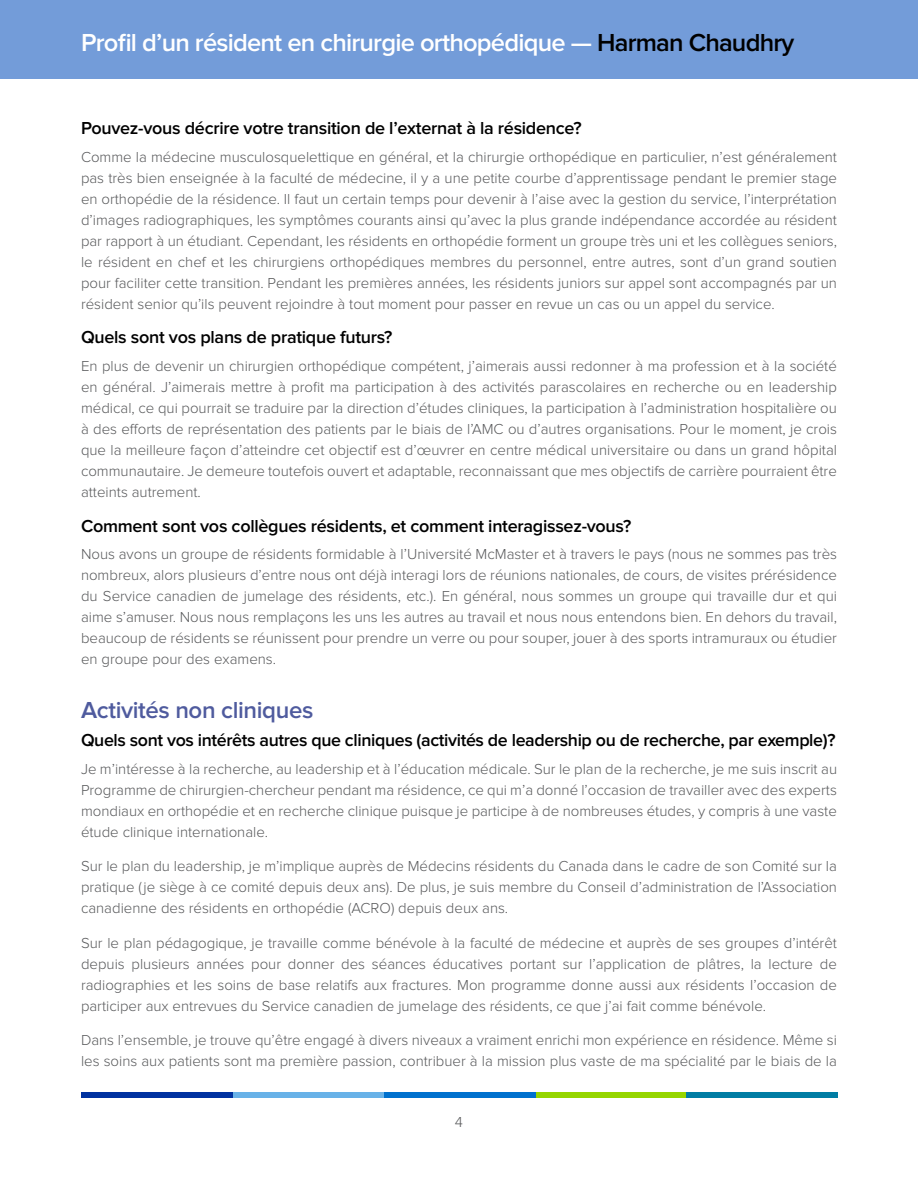
<style>
.page{position:relative;width:918px;height:1188px;background:#fff}
.page>*{position:absolute;margin:0;border:0;box-sizing:border-box;transform-origin:0 0}
.t1{font:600 25.5px "Proxima Nova";letter-spacing:-.03em;color:#fff}
.t2{font:600 24px "Proxima Nova";letter-spacing:-.015em;color:#4f5b9e}
.t3{font:600 18px "Proxima Nova";letter-spacing:-.015em;color:#000}
.t4{font:300 15px/21px "Proxima Nova";color:#58595b;text-align:justify}
.s1{color:#000}
</style>
<div class="page">
<div style="left:0;top:0;width:918px;height:78px;background:#739cd9"></div>
<div style="left:82px;top:1092px;width:151px;height:5px;background:#0032a0"></div>
<div style="left:233px;top:1092px;width:151px;height:5px;background:#68b2e8"></div>
<div style="left:384px;top:1092px;width:152px;height:5px;background:#0071ce"></div>
<div style="left:536px;top:1092px;width:151px;height:5px;background:#95d500"></div>
<div style="left:686px;top:1092px;width:152px;height:5px;background:#007da4"></div>
<h1 class="t1" style="left:81px;top:28px;width:715px">Profil d’un résident en chirurgie orthopédique — <span class="s1">Harman Chaudhry</span></h1>
<p class="t3" style="left:81px;top:118px;width:502px">Pouvez-vous décrire votre transition de l’externat à la résidence?</p>
<p class="t4" style="left:81px;top:147px;width:758px">Comme la médecine musculosquelettique en général, et la chirurgie orthopédique en particulier, n’est généralement pas très bien enseignée à la faculté de médecine, il y a une petite courbe d’apprentissage pendant le premier stage en orthopédie de la résidence. Il faut un certain temps pour devenir à l’aise avec la gestion du service, l’interprétation d’images radiographiques, les symptômes courants ainsi qu’avec la plus grande indépendance accordée au résident par rapport à un étudiant. Cependant, les résidents en orthopédie forment un groupe très uni et les collègues seniors, le résident en chef et les chirurgiens orthopédiques membres du personnel, entre autres, sont d’un grand soutien pour faciliter cette transition. Pendant les premières années, les résidents juniors sur appel sont accompagnés par un résident senior qu’ils peuvent rejoindre à tout moment pour passer en revue un cas ou un appel du service.</p>
<p class="t3" style="left:81px;top:327px;width:313px">Quels sont vos plans de pratique futurs?</p>
<p class="t4" style="left:81px;top:356px;width:758px">En plus de devenir un chirurgien orthopédique compétent, j’aimerais aussi redonner à ma profession et à la société en général. J’aimerais mettre à profit ma participation à des activités parascolaires en recherche ou en leadership médical, ce qui pourrait se traduire par la direction d’études cliniques, la participation à l’administration hospitalière ou à des efforts de représentation des patients par le biais de l’AMC ou d’autres organisations. Pour le moment, je crois que la meilleure façon d’atteindre cet objectif est d’œuvrer en centre médical universitaire ou dans un grand hôpital communautaire. Je demeure toutefois ouvert et adaptable, reconnaissant que mes objectifs de carrière pourraient être atteints autrement.</p>
<p class="t3" style="left:81px;top:515px;width:552px">Comment sont vos collègues résidents, et comment interagissez-vous?</p>
<p class="t4" style="left:81px;top:544px;width:758px">Nous avons un groupe de résidents formidable à l’Université McMaster et à travers le pays (nous ne sommes pas très nombreux, alors plusieurs d’entre nous ont déjà interagi lors de réunions nationales, de cours, de visites prérésidence du Service canadien de jumelage des résidents, etc.). En général, nous sommes un groupe qui travaille dur et qui aime s’amuser. Nous nous remplaçons les uns les autres au travail et nous nous entendons bien. En dehors du travail, beaucoup de résidents se réunissent pour prendre un verre ou pour souper, jouer à des sports intramuraux ou étudier en groupe pour des examens.</p>
<h2 class="t2" style="left:81px;top:697px;width:234px">Activités non cliniques</h2>
<p class="t3" style="left:81px;top:730px;width:756px">Quels sont vos intérêts autres que cliniques (activités de leadership ou de recherche, par exemple)?</p>
<p class="t4" style="left:81px;top:759px;width:758px">Je m’intéresse à la recherche, au leadership et à l’éducation médicale. Sur le plan de la recherche, je me suis inscrit au Programme de chirurgien-chercheur pendant ma résidence, ce qui m’a donné l’occasion de travailler avec des experts mondiaux en orthopédie et en recherche clinique puisque je participe à de nombreuses études, y compris à une vaste étude clinique internationale.</p>
<p class="t4" style="left:81px;top:856px;width:758px">Sur le plan du leadership, je m’implique auprès de Médecins résidents du Canada dans le cadre de son Comité sur la pratique (je siège à ce comité depuis deux ans). De plus, je suis membre du Conseil d’administration de l’Association canadienne des résidents en orthopédie (ACRO) depuis deux ans.</p>
<p class="t4" style="left:81px;top:933px;width:758px">Sur le plan pédagogique, je travaille comme bénévole à la faculté de médecine et auprès de ses groupes d’intérêt depuis plusieurs années pour donner des séances éducatives portant sur l’application de plâtres, la lecture de radiographies et les soins de base relatifs aux fractures. Mon programme donne aussi aux résidents l’occasion de participer aux entrevues du Service canadien de jumelage des résidents, ce que j’ai fait comme bénévole.</p>
<p class="t4" style="left:81px;top:1030px;width:758px">Dans l’ensemble, je trouve qu’être engagé à divers niveaux a vraiment enrichi mon expérience en résidence. Même si les soins aux patients sont ma première passion, contribuer à la mission plus vaste de ma spécialité par le biais de la</p>
<p class="t4" style="left:455px;top:1112px;width:10px">4</p>
</div>
